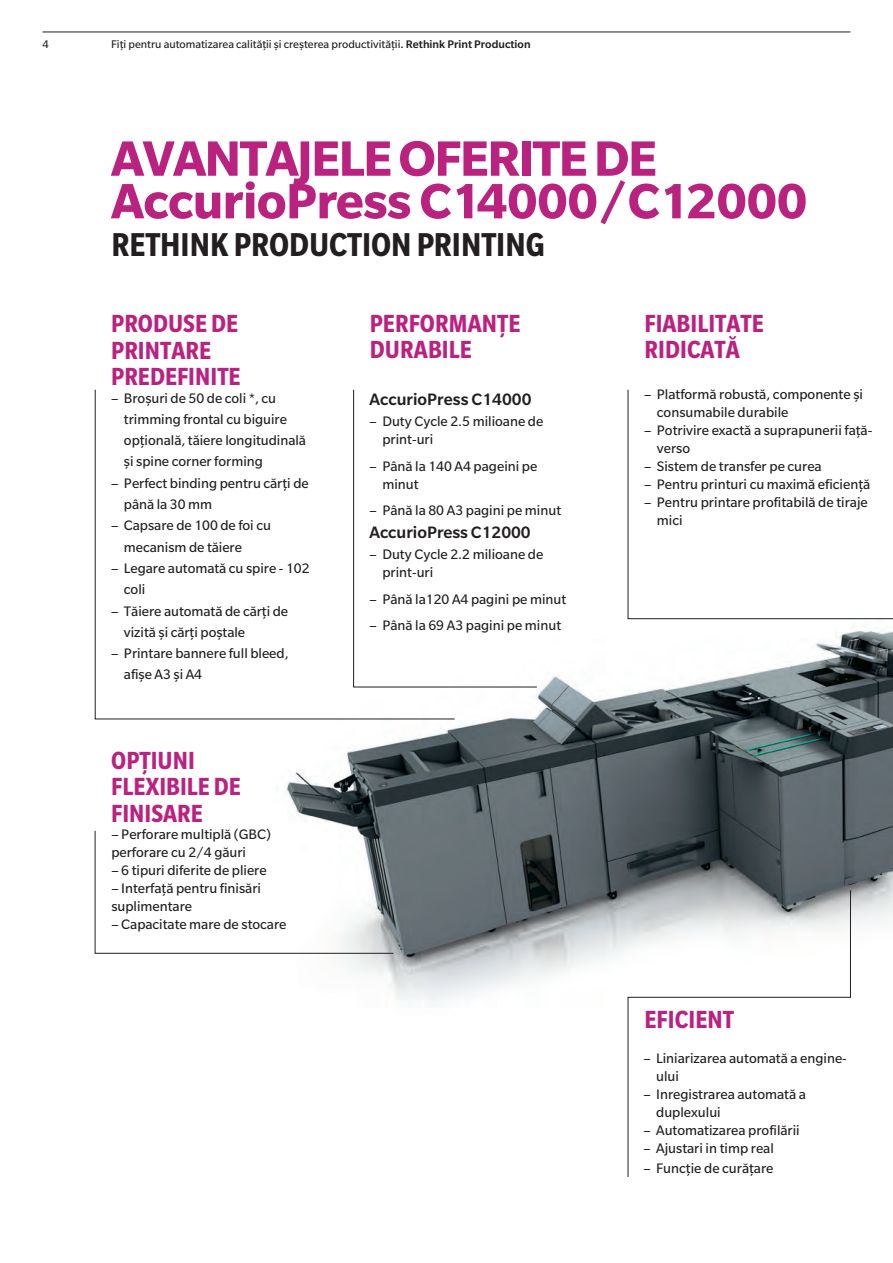
<style>
.page{position:relative;width:893px;height:1263px;background:#fff}
.page>*{position:absolute;margin:0;border:0;box-sizing:border-box;transform-origin:0 0}
.Brochure_RETHINK_IT{font:700 54px/42.6px "Slate Pro";letter-spacing:-.03em;color:#ba2280}
.Brochure_RETHINK_IT-2{font:700 condensed 36px "Slate Pro";letter-spacing:-.005em;color:#231f20}
.Brochure_Introhead_B{font:700 condensed 27px/26.5px "Slate Pro";color:#ba2280}
.Brochure_Intro_Med_1{font:700 condensed 27px/26.7px "Slate Pro";letter-spacing:.005em;color:#ba2280}
.Brochure_Intro_Med_1-2{font:500 18px "Slate Pro";color:#231f20}
.Brochure_List_Reg_10{font:15px/18px "Slate Pro";color:#231f20}
.t1{font:12px "Slate Pro";color:#231f20}
.s1{font-weight:500}
</style>
<div class="page">
<img style="left:286px;top:619px;width:607px;height:388px">
<svg style="left:455px;top:619px;width:83px;height:69px"></svg>
<svg style="left:94px;top:389px;width:361px;height:331px"></svg>
<svg style="left:94px;top:830px;width:300px;height:124px"></svg>
<svg style="left:627px;top:889px;width:224px;height:288px"></svg>
<svg style="left:627px;top:389px;width:266px;height:230px"></svg>
<hr style="left:43px;top:32px;width:807px;height:1px;background:#231f20">
<p class="t1" style="left:43px;top:38px;width:8px">4</p>
<p class="t1" style="left:111px;top:38px;width:421px">Fiți pentru automatizarea calității și creșterea productivității<span class="s1">. Rethink Print Production</span></p>
<p class="Brochure_RETHINK_IT" style="left:111px;top:136px;width:698px">AVANTAJELE OFERITE DE<br>AccurioPress C14000/C12000</p>
<p class="Brochure_RETHINK_IT-2" style="left:111px;top:225px;width:435px">RETHINK PRODUCTION PRINTING</p>
<p class="Brochure_Introhead_B" style="left:111px;top:310px;width:131px">PRODUSE DE<br>PRINTARE<br>PREDEFINITE</p>
<p class="Brochure_List_Reg_10" style="left:124px;top:387px;width:184px;line-height:21.3px;text-indent:-13px">– Broșuri de 50 de coli *, cu trimming frontal cu biguire opțională, tăiere longitudinală și spine corner forming</p>
<p class="Brochure_List_Reg_10" style="left:124px;top:472px;width:186px;line-height:21.3px;text-indent:-13px">– Perfect binding pentru cărți de până la 30 mm</p>
<p class="Brochure_List_Reg_10" style="left:124px;top:515px;width:148px;line-height:21.3px;text-indent:-13px">– Capsare de 100 de foi cu mecanism de tăiere</p>
<p class="Brochure_List_Reg_10" style="left:124px;top:557px;width:187px;line-height:21.3px;text-indent:-13px">– Legare automată cu spire - 102 coli</p>
<p class="Brochure_List_Reg_10" style="left:124px;top:600px;width:166px;line-height:21.3px;text-indent:-13px">– Tăiere automată de cărți de vizită și cărți poștale</p>
<p class="Brochure_List_Reg_10" style="left:124px;top:643px;width:166px;line-height:21.3px;text-indent:-13px">– Printare bannere full bleed, afișe A3 și A4</p>
<p class="Brochure_Introhead_B" style="left:111px;top:747px;width:131px">OPȚIUNI<br>FLEXIBILE DE<br>FINISARE</p>
<p class="Brochure_List_Reg_10" style="left:111px;top:825px;width:161px">– Perforare multiplă (GBC) perforare cu 2/4 găuri</p>
<p class="Brochure_List_Reg_10" style="left:111px;top:861px;width:157px">– 6 tipuri diferite de pliere</p>
<p class="Brochure_List_Reg_10" style="left:111px;top:879px;width:151px">– Interfață pentru finisări suplimentare</p>
<p class="Brochure_List_Reg_10" style="left:111px;top:915px;width:177px">– Capacitate mare de stocare</p>
<p class="Brochure_Intro_Med_1" style="left:370px;top:310px;width:152px">PERFORMANȚE<br>DURABILE</p>
<p class="Brochure_Intro_Med_1-2" style="left:370px;top:389px;width:163px">AccurioPress C14000</p>
<p class="Brochure_List_Reg_10" style="left:382px;top:412px;width:163px;text-indent:-13px">– Duty Cycle 2.5 milioane de print-uri</p>
<p class="Brochure_List_Reg_10" style="left:382px;top:457px;width:157px;text-indent:-13px">– Până la 140 A4 pageini pe minut</p>
<p class="Brochure_List_Reg_10" style="left:370px;top:501px;width:193px">– Până la 80 A3 pagini pe minut</p>
<p class="Brochure_Intro_Med_1-2" style="left:370px;top:522px;width:163px">AccurioPress C12000</p>
<p class="Brochure_List_Reg_10" style="left:382px;top:545px;width:163px;text-indent:-13px">– Duty Cycle 2.2 milioane de print-uri</p>
<p class="Brochure_List_Reg_10" style="left:370px;top:590px;width:198px">– Până la120 A4 pagini pe minut</p>
<p class="Brochure_List_Reg_10" style="left:370px;top:617px;width:193px">– Până la 69 A3 pagini pe minut</p>
<p class="Brochure_Introhead_B" style="left:645px;top:310px;width:121px">FIABILITATE<br>RIDICATĂ</p>
<p class="Brochure_List_Reg_10" style="left:657px;top:385px;width:208px;text-indent:-13px">– Platformă robustă, componente și consumabile durabile</p>
<p class="Brochure_List_Reg_10" style="left:657px;top:421px;width:217px;text-indent:-13px">– Potrivire exactă a suprapunerii față&shy;verso</p>
<p class="Brochure_List_Reg_10" style="left:644px;top:457px;width:179px">– Sistem de transfer pe curea</p>
<p class="Brochure_List_Reg_10" style="left:644px;top:475px;width:228px">– Pentru printuri cu maximă eficiență</p>
<p class="Brochure_List_Reg_10" style="left:657px;top:493px;width:212px;text-indent:-13px">– Pentru printare profitabilă de tiraje mici</p>
<p class="Brochure_Introhead_B" style="left:644px;top:1006px;width:91px">EFICIENT</p>
<p class="Brochure_List_Reg_10" style="left:656px;top:1049px;width:192px;text-indent:-13px">– Liniarizarea automată a engine&shy;ului</p>
<p class="Brochure_List_Reg_10" style="left:656px;top:1085px;width:151px;text-indent:-13px">– Inregistrarea automată a duplexului</p>
<p class="Brochure_List_Reg_10" style="left:643px;top:1121px;width:158px">– Automatizarea profilării</p>
<p class="Brochure_List_Reg_10" style="left:643px;top:1139px;width:132px">– Ajustari in timp real</p>
<p class="Brochure_List_Reg_10" style="left:643px;top:1159px;width:132px">– Funcție de curățare</p>
</div>
